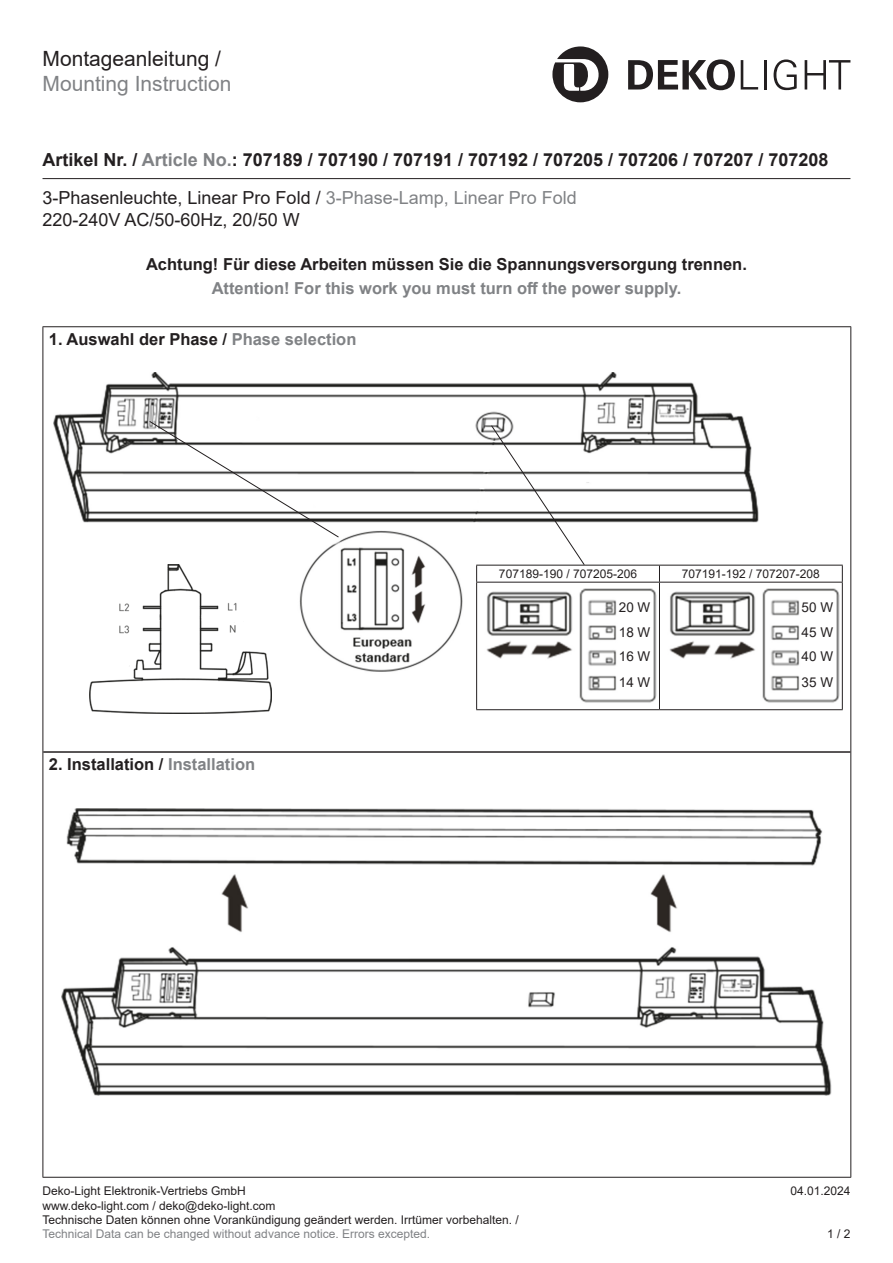
<style>
.page{position:relative;width:893px;height:1263px;background:#fff}
.page>*{position:absolute;margin:0;border:0;box-sizing:border-box;transform-origin:0 0}
.t1{font:21px "Arial";color:#808285}
.t2{font:21px "Arial";color:#231f20}
.Kurzbezeichnung{font:18px "Arial";color:#231f20}
.Artikel_Nummer{font:700 18px "Arial";color:#231f20}
.Hervorhebung___Wichtig___Achtung{font:700 16.5px "Arial";color:#231f20}
.t3{font:700 16.5px "Arial";color:#808285}
.Lauftext{font:13.5px "Arial";color:#231f20}
.Fußtext{font:12px/14.4px "Arial";color:#231f20}
.t4{font:12px "Arial";color:#808285}
.s1{color:#808285}
</style>
<div class="page">
<hr style="left:43px;top:178px;width:807px;height:1px;background:#231f20">
<svg style="left:552px;top:46px;width:56px;height:56px"></svg>
<svg style="left:628px;top:59px;width:107px;height:31px"></svg>
<svg style="left:741px;top:60px;width:17px;height:30px"></svg>
<hr style="left:764px;top:60px;width:2px;height:30px;background:#231f20">
<svg style="left:774px;top:59px;width:23px;height:31px"></svg>
<svg style="left:805px;top:60px;width:45px;height:30px"></svg>
<hr style="left:43px;top:751px;width:807px;height:2px;background:#231f20">
<hr style="left:43px;top:326px;width:808px;height:1px;background:#231f20">
<hr style="left:43px;top:327px;width:1px;height:425px;background:#231f20">
<hr style="left:850px;top:327px;width:1px;height:425px;background:#231f20">
<hr style="left:43px;top:752px;width:1px;height:425px;background:#231f20">
<hr style="left:850px;top:752px;width:1px;height:425px;background:#231f20">
<hr style="left:43px;top:1177px;width:808px;height:1px;background:#231f20">
<img style="left:61px;top:809px;width:771px;height:287px">
<img style="left:54px;top:372px;width:704px;height:308px">
<img style="left:89px;top:565px;width:182px;height:148px">
<hr style="left:476px;top:565px;width:183px;height:1px;background:#231f20">
<svg style="left:476px;top:565px;width:1px;height:17px"></svg>
<hr style="left:659px;top:565px;width:184px;height:1px;background:#231f20">
<svg style="left:659px;top:565px;width:1px;height:17px"></svg>
<svg style="left:842px;top:565px;width:1px;height:17px"></svg>
<hr style="left:476px;top:582px;width:183px;height:1px;background:#231f20">
<hr style="left:476px;top:582px;width:1px;height:127px;background:#231f20">
<hr style="left:659px;top:582px;width:184px;height:1px;background:#231f20">
<hr style="left:659px;top:582px;width:1px;height:127px;background:#231f20">
<hr style="left:842px;top:582px;width:1px;height:127px;background:#231f20">
<hr style="left:476px;top:709px;width:183px;height:1px;background:#231f20">
<hr style="left:659px;top:709px;width:184px;height:1px;background:#231f20">
<img style="left:479px;top:588px;width:178px;height:115px">
<img style="left:662px;top:588px;width:177px;height:115px">
<svg style="left:490px;top:425px;width:95px;height:141px"></svg>
<svg style="left:149px;top:420px;width:190px;height:118px"></svg>
<h1 class="t2" style="left:43px;top:44px;width:180px">Montageanleitung /</h1>
<h1 class="t1" style="left:43px;top:69px;width:191px">Mounting Instruction</h1>
<p class="Artikel_Nummer" style="left:43px;top:147px;width:787px">Artikel Nr. / <span class="s1">Article No.</span>: 707189 / 707190 / 707191 / 707192 / 707205 / 707206 / 707207 / 707208</p>
<p class="Kurzbezeichnung" style="left:43px;top:186px;width:536px">3-Phasenleuchte, Linear Pro Fold / <span class="s1">3-Phase-Lamp, Linear Pro Fold</span></p>
<p class="Kurzbezeichnung" style="left:43px;top:207px;width:259px">220-240V AC/50-60Hz, 20/50 W</p>
<h3 class="Hervorhebung___Wichtig___Achtung" style="left:146px;top:253px;width:602px">Achtung! Für diese Arbeiten müssen Sie die Spannungsversorgung trennen.</h3>
<h3 class="t3" style="left:212px;top:277px;width:471px">Attention! For this work you must turn off the power supply.</h3>
<p class="Hervorhebung___Wichtig___Achtung" style="left:49px;top:327px;width:309px">1. Auswahl der Phase / <span class="s1">Phase selection</span></p>
<p class="Hervorhebung___Wichtig___Achtung" style="left:49px;top:752px;width:208px">2. Installation / <span class="s1">Installation</span></p>
<p class="Fußtext" style="left:499px;top:566px;width:140px">707189-190 / 707205-206</p>
<p class="Fußtext" style="left:682px;top:566px;width:140px">707191-192 / 707207-208</p>
<p class="Lauftext" style="left:619px;top:598px;width:33px">20 W</p>
<p class="Lauftext" style="left:619px;top:623px;width:33px">18 W</p>
<p class="Lauftext" style="left:619px;top:647px;width:33px">16 W</p>
<p class="Lauftext" style="left:619px;top:673px;width:33px">14 W</p>
<p class="Lauftext" style="left:802px;top:598px;width:33px">50 W</p>
<p class="Lauftext" style="left:802px;top:623px;width:33px">45 W</p>
<p class="Lauftext" style="left:802px;top:647px;width:33px">40 W</p>
<p class="Lauftext" style="left:802px;top:673px;width:33px">35 W</p>
<p class="Fußtext" style="left:43px;top:1184px;width:205px">Deko-Light Elektronik-Vertriebs GmbH</p>
<p class="Fußtext" style="left:790px;top:1184px;width:62px">04.01.2024</p>
<p class="Fußtext" style="left:43px;top:1198px;width:478px">www.deko-light.com / deko@deko-light.com<br>Technische Daten können ohne Vorankündigung geändert werden. Irrtümer vorbehalten. /</p>
<p class="t4" style="left:43px;top:1226px;width:389px">Technical Data can be changed without advance notice. Errors excepted.</p>
<p class="Fußtext" style="left:827px;top:1227px;width:25px">1 / 2</p>
</div>
